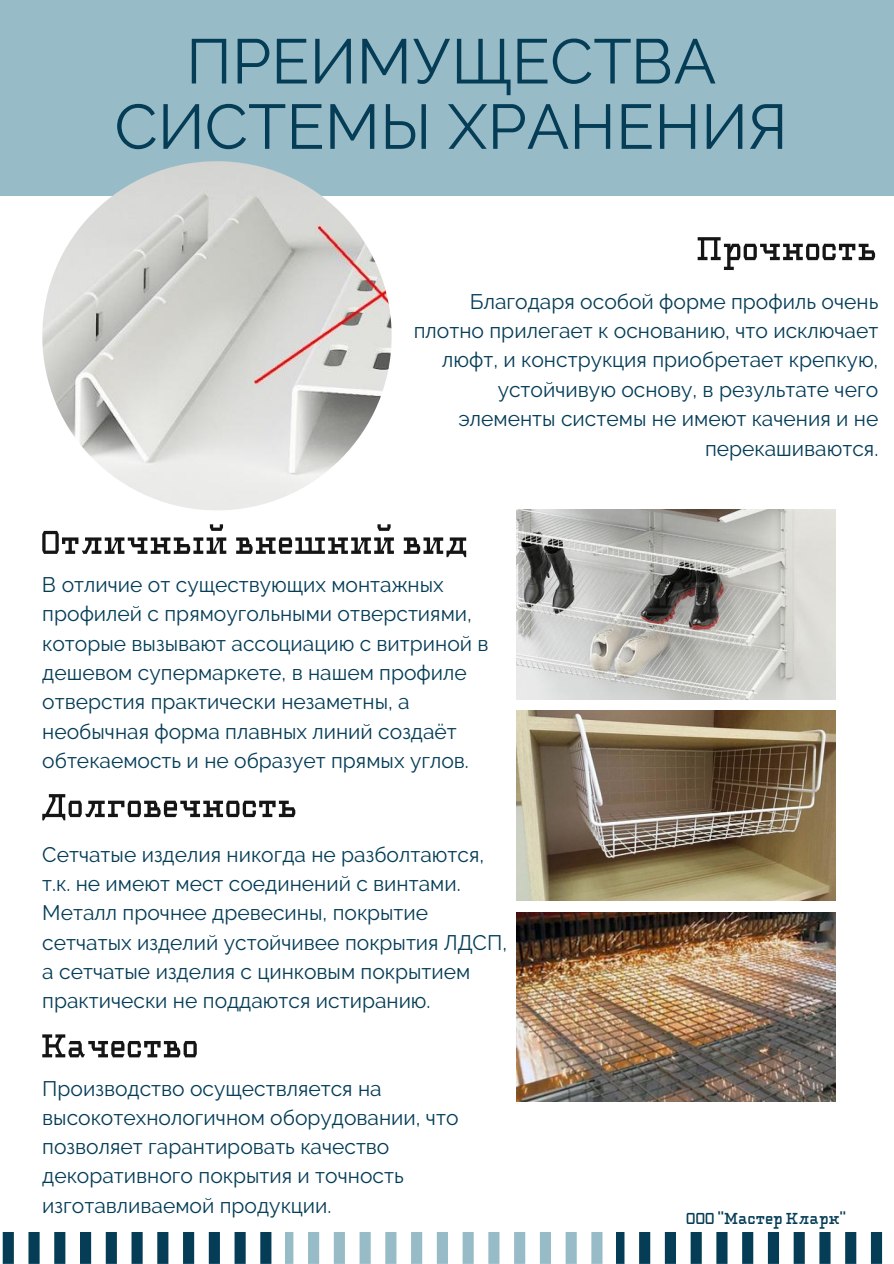
<style>
.page{position:relative;width:894px;height:1264px;background:#fff}
.page>*{position:absolute;margin:0;border:0;box-sizing:border-box;transform-origin:0 0}
.t1{font:62.85px/65.2px "Raleway";color:#053d57;text-align:center}
.t2{font:52.5px "Font from NATO";color:#151515}
.t3{font:25.35px "Font from NATO";color:#053d57}
.t4{font:21px/29.2px "Raleway";color:#053d57}
</style>
<div class="page">
<div style="left:0;top:0;width:893px;height:195px;background:#97bcc7"></div>
<svg style="left:2px;top:1232px;width:270px;height:31px"></svg>
<svg style="left:286px;top:1232px;width:317px;height:31px"></svg>
<svg style="left:616px;top:1232px;width:267px;height:31px"></svg>
<img style="left:516px;top:510px;width:319px;height:189px">
<img style="left:516px;top:710px;width:319px;height:190px">
<img style="left:516px;top:912px;width:319px;height:189px">
<img style="left:42px;top:161px;width:349px;height:349px;border-radius:50%">
<h1 class="t1" style="left:114px;top:29px;width:674px">ПРЕИМУЩЕСТВА<br>СИСТЕМЫ ХРАНЕНИЯ</h1>
<h2 class="t2" style="left:697px;top:224px;width:182px">Прочность</h2>
<p class="t4" style="left:413px;top:287px;width:466px;text-align:right">Благодаря особой форме профиль очень плотно прилегает к основанию, что исключает люфт, и конструкция приобретает крепкую, устойчивую основу, в результате чего элементы системы не имеют качения и не перекашиваются.</p>
<h2 class="t2" style="left:42px;top:518px;width:428px">Отличный внешний вид</h2>
<p class="t4" style="left:42px;top:570px;width:447px">В отличие от существующих монтажных профилей с прямоугольными отверстиями, которые вызывают ассоциацию с витриной в дешевом супермаркете, в нашем профиле отверстия практически незаметны, а необычная форма плавных линий создаёт обтекаемость и не образует прямых углов.</p>
<h2 class="t2" style="left:42px;top:781px;width:258px">Долговечность</h2>
<p class="t4" style="left:42px;top:839px;width:466px">Сетчатые изделия никогда не разболтаются, т.к. не имеют мест соединений с винтами.<br>Металл прочнее древесины, покрытие сетчатых изделий устойчивее покрытия ЛДСП, а сетчатые изделия с цинковым покрытием практически не поддаются истиранию.</p>
<h2 class="t2" style="left:42px;top:1021px;width:159px">Качество</h2>
<p class="t4" style="left:42px;top:1073px;width:417px">Производство осуществляется на высокотехнологичном оборудовании, что позволяет гарантировать качество декоративного покрытия и точность изготавливаемой продукции.</p>
<p class="t3" style="left:686px;top:1206px;width:161px">ООО "Мастер Кларк"</p>
</div>
